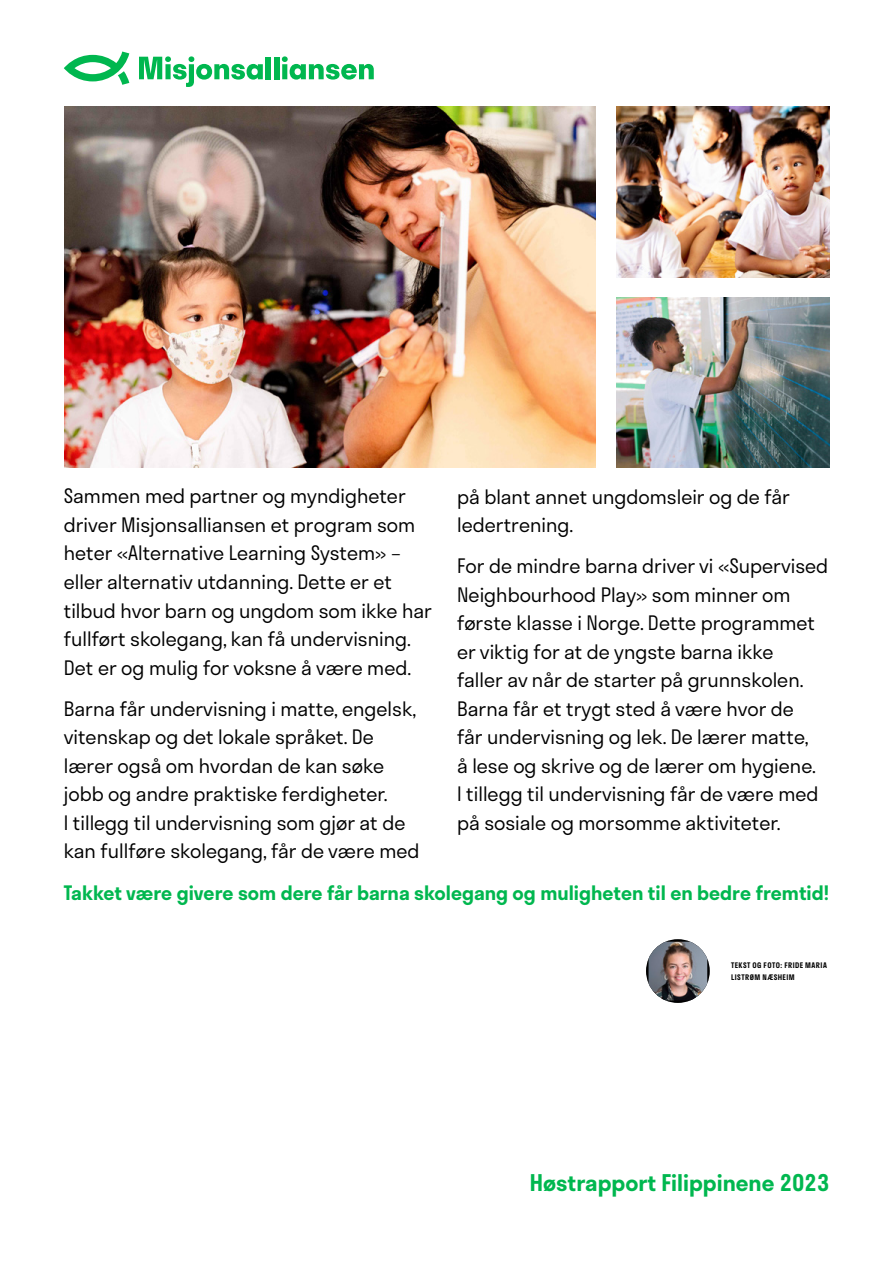
<style>
.page{position:relative;width:893px;height:1263px;background:#fff}
.page>*{position:absolute;margin:0;border:0;box-sizing:border-box;transform-origin:0 0}
.t1{font:600 22.5px "Stratos";color:#00b74f}
.t2{font:300 19.5px/28.5px "Stratos";color:#000}
.t3{font:600 19.5px "Stratos";color:#00b74f}
.t4{font:600 7.5px/11.7px "Stratos";letter-spacing:.065em;color:#000}
</style>
<div class="page">
<svg style="left:139px;top:56px;width:124px;height:31px"></svg>
<div style="left:266px;top:57px;width:5px;height:22px;background:#00b74f"></div>
<div style="left:274px;top:57px;width:5px;height:22px;background:#00b74f"></div>
<svg style="left:282px;top:56px;width:92px;height:24px"></svg>
<svg style="left:64px;top:52px;width:65px;height:33px"></svg>
<img style="left:65px;top:106px;width:530px;height:362px">
<img style="left:617px;top:106px;width:212px;height:171px">
<img style="left:617px;top:297px;width:212px;height:171px">
<svg style="left:646px;top:939px;width:64px;height:64px"></svg>
<img style="left:648px;top:942px;width:59px;height:58px">
<p class="t2" style="left:64px;top:481px;width:370px">Sammen med partner og myndigheter driver Misjonsalliansen et program som heter «Alternative Learning System» – eller alternativ utdanning. Dette er et tilbud hvor barn og ungdom som ikke har fullført skolegang, kan få undervisning.<br>Det er og mulig for voksne å være med.</p>
<p class="t2" style="left:64px;top:694px;width:357px">Barna får undervisning i matte, engelsk, vitenskap og det lokale språket. De lærer også om hvordan de kan søke jobb og andre praktiske ferdigheter.<br>I tillegg til undervisning som gjør at de kan fullføre skolegang, får de være med</p>
<p class="t2" style="left:457px;top:481px;width:334px">på blant annet ungdomsleir og de får ledertrening.</p>
<p class="t2" style="left:457px;top:551px;width:373px">For de mindre barna driver vi «Supervised Neighbourhood Play» som minner om første klasse i Norge. Dette programmet er viktig for at de yngste barna ikke<br>faller av når de starter på grunnskolen.<br>Barna får et trygt sted å være hvor de<br>får undervisning og lek. De lærer matte,<br>å lese og skrive og de lærer om hygiene.<br>I tillegg til undervisning får de være med på sosiale og morsomme aktiviteter.</p>
<p class="t3" style="left:64px;top:877px;width:767px">Takket være givere som dere får barna skolegang og muligheten til en bedre fremtid!</p>
<p class="t4" style="left:731px;top:959px;width:97px">TEKST OG FOTO: FRIDE MARIA<br>LISTRØM NÆSHEIM</p>
<p class="t1" style="left:530px;top:1164px;width:301px">Høstrapport Filippinene 2023</p>
</div>
